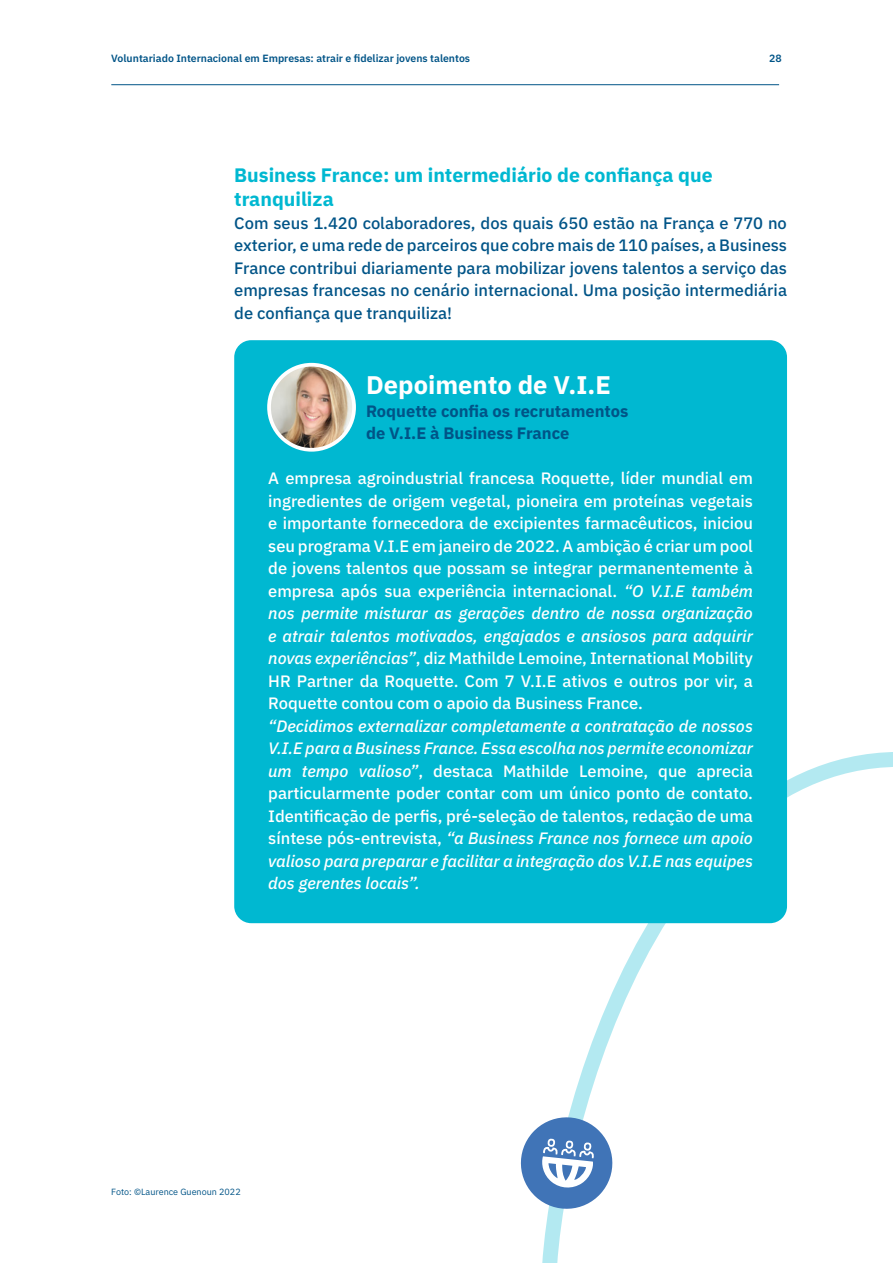
<style>
.page{position:relative;width:893px;height:1263px;background:#fff}
.page>*{position:absolute;margin:0;border:0;box-sizing:border-box;transform-origin:0 0}
.t1{font:700 25.5px "IBM Plex Sans";color:#fff}
.t2{font:700 19.5px/24px "IBM Plex Sans";color:#00b8d1}
.OK_PUCES{font:500 16.5px/22.5px "IBM Plex Sans";color:#fff;text-align:justify}
.OK_PUCES-2{font:italic 500 16.5px/22.5px "IBM Plex Sans";color:#fff;text-align:justify}
.t3{font:500 16.5px/22.5px "IBM Plex Sans";color:#005487;text-align:justify}
.t4{font:700 16.5px/22.5px "IBM Plex Sans";color:#005487}
.t5{font:600 10.5px "IBM Plex Sans";color:#005487}
.t6{font:9px "IBM Plex Sans";color:#005487}
.s1{font-style:italic}
.s2{font-style:normal}
</style>
<div class="page">
<svg style="left:539px;top:752px;width:354px;height:511px"></svg>
<div style="left:234px;top:340px;width:553px;height:583px;background:#00b8d1;border-radius:17px"></div>
<img style="left:269px;top:365px;width:85px;height:85px;border-radius:43px">
<div style="left:267px;top:363px;width:89px;height:89px;border:4px solid #fff;border-radius:50%"></div>
<hr style="left:111px;top:84px;width:668px;height:1px;background:#005487">
<svg style="left:520px;top:1112px;width:97px;height:102px"></svg>
<p class="t5" style="left:111px;top:50px;width:360px">Voluntariado Internacional em Empresas: atrair e fidelizar jovens talentos</p>
<p class="t5" style="left:769px;top:50px;width:14px">28</p>
<p class="t2" style="left:234px;top:162px;width:480px">Business France: um intermediário de confiança que tranquiliza</p>
<p class="t3" style="left:234px;top:210px;width:554px">Com seus 1.420 colaboradores, dos quais 650 estão na França e 770 no exterior, e uma rede de parceiros que cobre mais de 110 países, a Business France contribui diariamente para mobilizar jovens talentos a serviço das empresas francesas no cenário internacional. Uma posição intermediária de confiança que tranquiliza!</p>
<p class="t1" style="left:366px;top:365px;width:246px">Depoimento de V.I.E</p>
<p class="t4" style="left:366px;top:398px;width:264px">Roquette confia os recrutamentos de V.I.E à Business France</p>
<p class="OK_PUCES" style="left:268px;top:466px;width:486px">A empresa agroindustrial francesa Roquette, líder mundial em ingredientes de origem vegetal, pioneira em proteínas vegetais e importante fornecedora de excipientes farmacêuticos, iniciou seu programa V.I.E em janeiro de 2022. A ambição é criar um pool de jovens talentos que possam se integrar permanentemente à empresa após sua experiência internacional. <span class="s1">“O V.I.E também nos permite misturar as gerações dentro de nossa organização e atrair talentos motivados, engajados e ansiosos para adquirir novas experiências”</span>, diz Mathilde Lemoine, International Mobility HR Partner da Roquette. Com 7 V.I.E ativos e outros por vir, a Roquette contou com o apoio da Business France.</p>
<p class="OK_PUCES-2" style="left:268px;top:713px;width:486px">“Decidimos externalizar completamente a contratação de nossos V.I.E para a Business France. Essa escolha nos permite economizar um tempo valioso”<span class="s2">, destaca Mathilde Lemoine, que aprecia particularmente poder contar com um único ponto de contato.<br>Identificação de perfis, pré-seleção de talentos, redação de uma síntese pós-entrevista,</span> “a Business France nos fornece um apoio valioso para preparar e facilitar a integração dos V.I.E nas equipes dos gerentes locais”.</p>
<p class="t6" style="left:111px;top:1184px;width:131px">Foto: ©Laurence Guenoun 2022</p>
</div>
